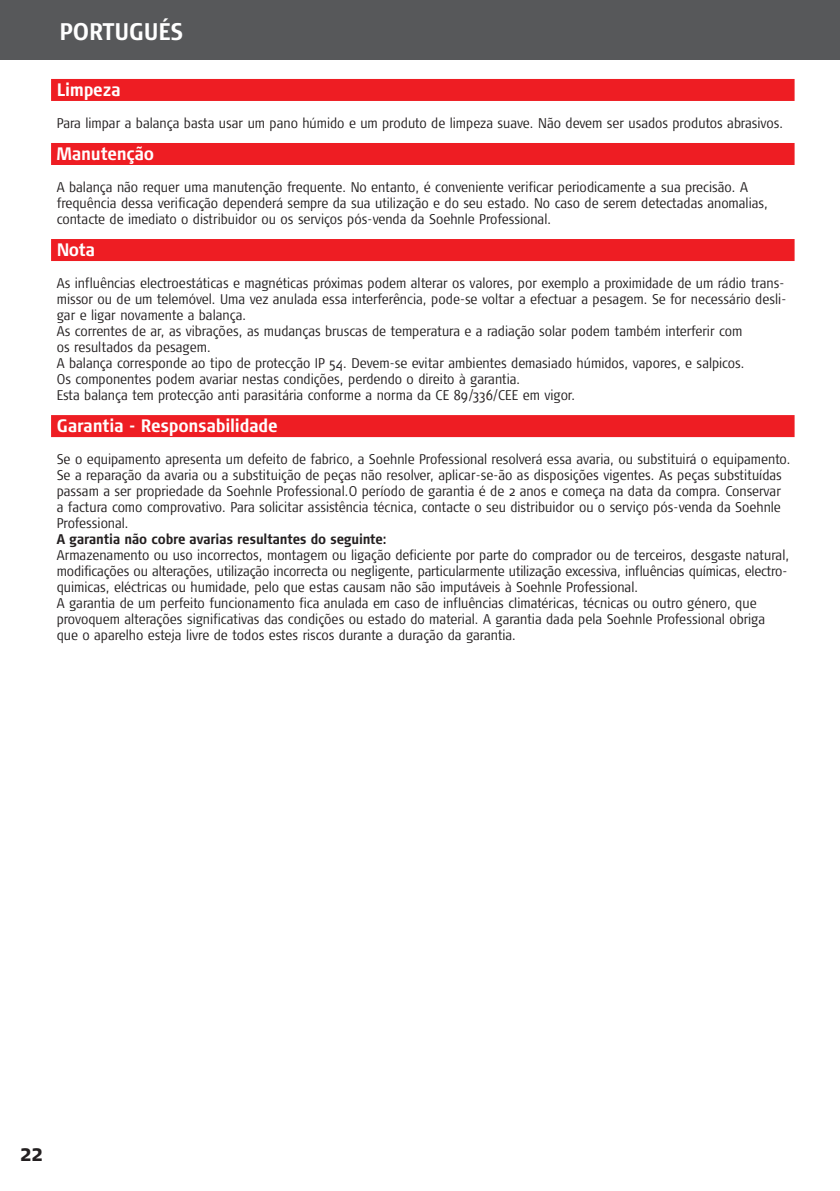
<style>
.page{position:relative;width:840px;height:1191px;background:#fff}
.page>*{position:absolute;margin:0;border:0;box-sizing:border-box;transform-origin:0 0}
.t1{font:700 condensed 24px "Signa Pro";color:#fff}
.t2{font:700 condensed 24px "Signa Pro";color:#231f20}
.t3{font:700 condensed 18px "Signa Pro";letter-spacing:-.015em;color:#fff}
.t4{font:300 condensed 14px/16px "Signa Pro";color:#231f20}
.t5{font:700 condensed 14px "Signa Pro";letter-spacing:-.01em;color:#231f20}
</style>
<div class="page">
<div style="left:0;top:0;width:839px;height:60px;background:#57585a"></div>
<div style="left:51px;top:79px;width:743px;height:22px;background:#ee1d23"></div>
<div style="left:51px;top:143px;width:743px;height:22px;background:#ee1d23"></div>
<div style="left:51px;top:239px;width:743px;height:22px;background:#ee1d23"></div>
<div style="left:51px;top:415px;width:743px;height:22px;background:#ee1d23"></div>
<h1 class="t1" style="left:60px;top:17px;width:125px">PORTUGUÉS</h1>
<p class="t3" style="left:57px;top:79px;width:65px">Limpeza</p>
<p class="t4" style="left:57px;top:115px;width:727px">Para limpar a balança basta usar um pano húmido e um produto de limpeza suave. Não devem ser usados produtos abrasivos.</p>
<p class="t3" style="left:57px;top:143px;width:99px">Manutenção</p>
<p class="t4" style="left:57px;top:179px;width:712px">A balança não requer uma manutenção frequente. No entanto, é conveniente verificar periodicamente a sua precisão. A frequência dessa verificação dependerá sempre da sua utilização e do seu estado. No caso de serem detectadas anomalias, contacte de imediato o distribuidor ou os serviços pós-venda da Soehnle Professional.</p>
<p class="t3" style="left:57px;top:239px;width:40px">Nota</p>
<p class="t4" style="left:57px;top:275px;width:730px">As influências electroestáticas e magnéticas próximas podem alterar os valores, por exemplo a proximidade de um rádio trans&shy;missor ou de um telemóvel. Uma vez anulada essa interferência, pode-se voltar a efectuar a pesagem. Se for necessário desli&shy;gar e ligar novamente a balança.<br>As correntes de ar, as vibrações, as mudanças bruscas de temperatura e a radiação solar podem também interferir com<br>os resultados da pesagem.<br>A balança corresponde ao tipo de protecção IP 54. Devem-se evitar ambientes demasiado húmidos, vapores, e salpicos.<br>Os componentes podem avariar nestas condições, perdendo o direito à garantia.<br>Esta balança tem protecção anti parasitária conforme a norma da CE 89/336/CEE em vigor.</p>
<p class="t3" style="left:57px;top:415px;width:222px">Garantia - Responsabilidade</p>
<p class="t4" style="left:57px;top:451px;width:735px">Se o equipamento apresenta um defeito de fabrico, a Soehnle Professional resolverá essa avaria, ou substituirá o equipamento.<br>Se a reparação da avaria ou a substituição de peças não resolver, aplicar-se-ão as disposições vigentes. As peças substituídas passam a ser propriedade da Soehnle Professional.O período de garantia é de 2 anos e começa na data da compra. Conservar a factura como comprovativo. Para solicitar assistência técnica, contacte o seu distribuidor ou o serviço pós-venda da Soehnle Professional.</p>
<p class="t5" style="left:57px;top:531px;width:331px">A garantia não cobre avarias resultantes do seguinte:</p>
<p class="t4" style="left:57px;top:547px;width:733px">Armazenamento ou uso incorrectos, montagem ou ligação deficiente por parte do comprador ou de terceiros, desgaste natural, modificações ou alterações, utilização incorrecta ou negligente, particularmente utilização excessiva, influências químicas, electro&shy;quimicas, eléctricas ou humidade, pelo que estas causam não são imputáveis à Soehnle Professional.<br>A garantia de um perfeito funcionamento fica anulada em caso de influências climatéricas, técnicas ou outro género, que provoquem alterações significativas das condições ou estado do material. A garantia dada pela Soehnle Professional obriga que o aparelho esteja livre de todos estes riscos durante a duração da garantia.</p>
<h1 class="t2" style="left:19px;top:1138px;width:24px">22</h1>
</div>
